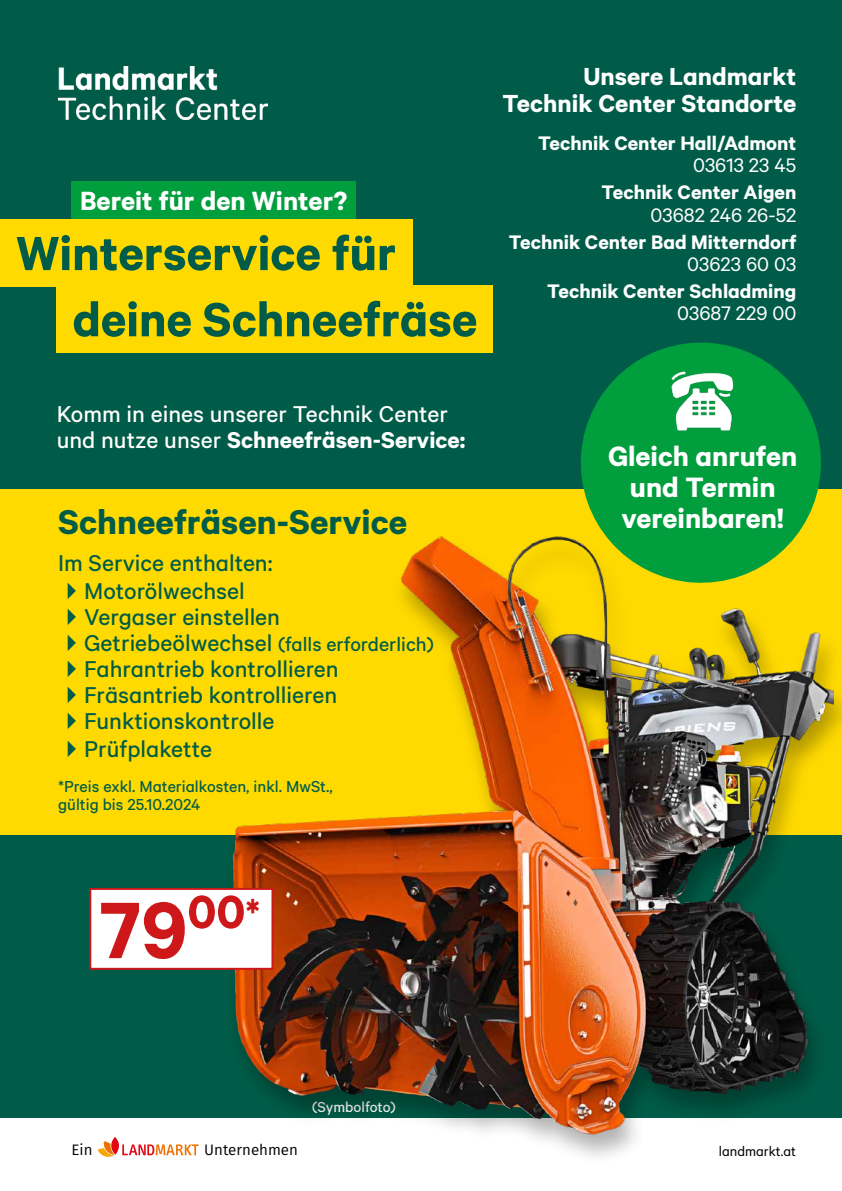
<style>
.page{position:relative;width:842px;height:1191px;background:#fff}
.page>*{position:absolute;margin:0;border:0;box-sizing:border-box;transform-origin:0 0}
.t1{font:90px "Calibre LH Headline";color:#cd1719}
.t2{font:53.9px "Calibre LH Headline";color:#005c48}
.t3{font:39px "Calibre LH Headline";color:#005c48}
.t4{font:31.8px/31px "Calibre LH Headline";color:#fff;text-align:center}
.t5{font:29.9px "Calibre LH Headline";color:#fff}
.t6{font:28px/27px "Calibre LH Headline";color:#fff;text-align:right}
.t7{font:26px "Calibre LH Middle";color:#005c48}
.t8{font:26px "Calibre LH Headline";color:#fff}
.t9{font:26px "Calibre LH Middle";color:#fff}
.t10{font:22.3px "Calibre LH Headline";color:#fff}
.t11{font:22.3px "Calibre LH";color:#fff}
.t12{font:22px "Calibre LH Middle";color:#005c48}
.t13{font:18px/18px "Calibre LH Middle";color:#005c48}
.t14{font:16.4px "Calibre LH Middle";color:#fff}
.t15{font:15.4px "Calibre LH";color:#000}
.t16{font:15.1px "Fira Sans";color:#000}
.s1{font-family:"Calibre LH Middle"}
.s2{font-size:26px}
</style>
<div class="page">
<svg style="left:98px;top:1137px;width:101px;height:19px"></svg>
<div style="left:0;top:0;width:842px;height:1117px;background:#005c48"></div>
<div style="left:0;top:489px;width:842px;height:345px;background:#ffda00"></div>
<img style="left:58px;top:66px;width:209px;height:53px">
<div style="left:0;top:219px;width:412px;height:67px;background:#ffda00"></div>
<div style="left:71px;top:182px;width:285px;height:37px;background:#009e3d"></div>
<div style="left:56px;top:285px;width:437px;height:67px;background:#ffda00"></div>
<div style="left:222px;top:535px;width:620px;height:630px;background:#000;opacity:.3"></div>
<img style="left:204px;top:535px;width:629px;height:606px">
<div style="left:90px;top:889px;width:182px;height:79px;background:#fff"></div>
<div style="left:89px;top:888px;width:184px;height:81px;border:2px solid #cd1719"></div>
<svg style="left:577px;top:342px;width:248px;height:245px;fill:#009e3d"></svg>
<img style="left:668px;top:367px;width:69px;height:64px">
<p class="t5" style="left:80px;top:183px;width:269px">Bereit für den Winter?</p>
<h2 class="t2" style="left:16px;top:221px;width:382px">Winterservice für</h2>
<h2 class="t2" style="left:73px;top:287px;width:406px">deine Schneefräse</h2>
<p class="t6" style="left:502px;top:61px;width:295px">Unsere Landmarkt<br>Technik Center Standorte</p>
<p class="t10" style="left:538px;top:130px;width:260px">Technik Center Hall/Admont</p>
<p class="t11" style="left:693px;top:152px;width:105px">03613 23 45</p>
<p class="t10" style="left:601px;top:179px;width:196px">Technik Center Aigen</p>
<p class="t11" style="left:650px;top:202px;width:147px">03682 246 26-52</p>
<p class="t10" style="left:509px;top:228px;width:289px">Technik Center Bad Mitterndorf</p>
<p class="t11" style="left:687px;top:251px;width:111px">03623 60 03</p>
<p class="t10" style="left:547px;top:278px;width:251px">Technik Center Schladming</p>
<p class="t11" style="left:677px;top:300px;width:121px">03687 229 00</p>
<p class="t9" style="left:57px;top:398px;width:393px">Komm in eines unserer Technik Center</p>
<p class="t8" style="left:57px;top:424px;width:410px"><span class="s1">und nutze unser</span> Schneefräsen-Service:</p>
<h3 class="t3" style="left:58px;top:499px;width:351px">Schneefräsen-Service</h3>
<p class="t7" style="left:58px;top:548px;width:216px">Im Service enthalten:</p>
<p class="t7" style="left:58px;top:576px;width:188px">✔Motorölwechsel</p>
<p class="t7" style="left:58px;top:602px;width:223px">✔Vergaser einstellen</p>
<p class="t12" style="left:58px;top:631px;width:377px">✔<span class="s2">Getriebeölwechsel</span> (falls erforderlich)</p>
<p class="t7" style="left:58px;top:654px;width:282px">✔Fahrantrieb kontrollieren</p>
<p class="t7" style="left:58px;top:680px;width:281px">✔Fräsantrieb kontrollieren</p>
<p class="t7" style="left:58px;top:706px;width:218px">✔Funktionskontrolle</p>
<p class="t7" style="left:58px;top:734px;width:155px">✔Prüfplakette</p>
<p class="t13" style="left:58px;top:777px;width:276px">*Preis exkl. Materialkosten, inkl. MwSt., gültig bis 25.10.2024</p>
<p class="t4" style="left:608px;top:439px;width:191px">Gleich anrufen und Termin vereinbaren!</p>
<h1 class="t1" style="left:100px;top:876px;width:162px">79<sup>00</sup><sup>*</sup></h1>
<p class="t14" style="left:312px;top:1097px;width:85px">(Symbolfoto)</p>
<p class="t16" style="left:72px;top:1138px;width:22px">Ein</p>
<p class="t16" style="left:204px;top:1138px;width:95px">Unternehmen</p>
<p class="t15" style="left:719px;top:1141px;width:78px">landmarkt.at</p>
</div>
